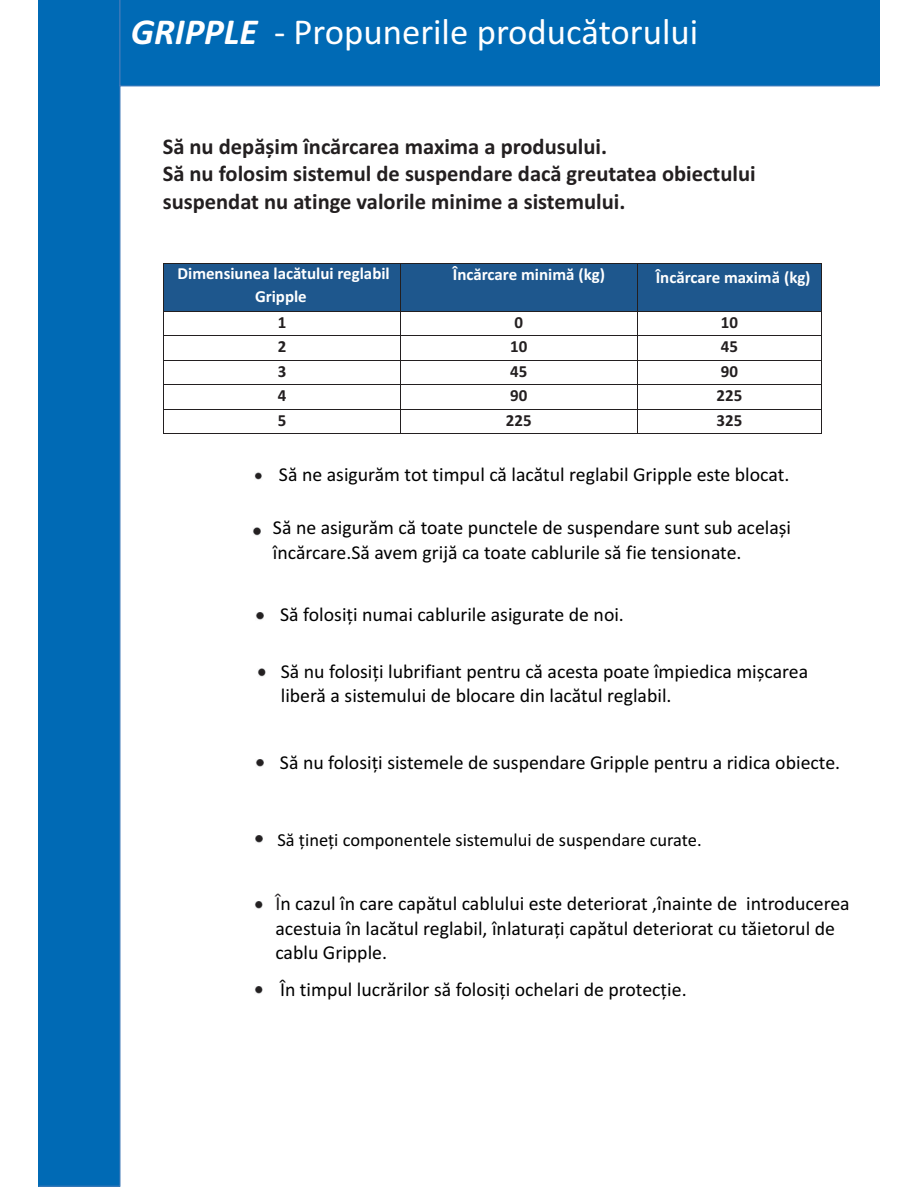
<style>
.page{position:relative;width:918px;height:1188px;background:#fff}
.page>*{position:absolute;margin:0;border:0;box-sizing:border-box;transform-origin:0 0}
.t1{font:36.75px "Calibri";color:#fff}
.t2{font:700 22.5px/27.5px "Calibri";color:#231f20}
.t3{font:19.8px/24.2px "Calibri";color:#000}
.t4{font:18.45px "Calibri";color:#000}
.t5{font:700 16.95px "Calibri";color:#fff}
.t6{font:700 16.95px "Calibri";color:#231f20}
.s1{font-weight:700;font-style:italic}
.s2{color:#231f20}
</style>
<div class="page">
<div style="left:164px;top:264px;width:7px;height:23px;background:#1e578d"></div>
<div style="left:393px;top:264px;width:7px;height:23px;background:#1e578d"></div>
<div style="left:164px;top:287px;width:236px;height:24px;background:#1e578d"></div>
<div style="left:171px;top:264px;width:222px;height:23px;background:#1e578d"></div>
<div style="left:401px;top:264px;width:7px;height:23px;background:#1e578d"></div>
<div style="left:630px;top:264px;width:7px;height:23px;background:#1e578d"></div>
<div style="left:401px;top:287px;width:236px;height:24px;background:#1e578d"></div>
<div style="left:408px;top:264px;width:222px;height:23px;background:#1e578d"></div>
<div style="left:638px;top:264px;width:7px;height:47px;background:#1e578d"></div>
<div style="left:814px;top:264px;width:7px;height:47px;background:#1e578d"></div>
<div style="left:645px;top:264px;width:169px;height:23px;background:#1e578d"></div>
<div style="left:645px;top:287px;width:169px;height:24px;background:#1e578d"></div>
<hr style="left:164px;top:263px;width:236px;height:1px;background:#231f20">
<hr style="left:401px;top:263px;width:236px;height:1px;background:#231f20">
<hr style="left:638px;top:263px;width:183px;height:1px;background:#231f20">
<hr style="left:163px;top:264px;width:1px;height:47px;background:#231f20">
<hr style="left:400px;top:264px;width:1px;height:47px;background:#231f20">
<hr style="left:637px;top:264px;width:1px;height:47px;background:#231f20">
<hr style="left:821px;top:264px;width:1px;height:47px;background:#231f20">
<hr style="left:164px;top:311px;width:236px;height:1px;background:#231f20">
<hr style="left:401px;top:311px;width:236px;height:1px;background:#231f20">
<hr style="left:638px;top:311px;width:183px;height:1px;background:#231f20">
<hr style="left:164px;top:336px;width:236px;height:1px;background:#231f20">
<hr style="left:401px;top:336px;width:236px;height:1px;background:#231f20">
<hr style="left:638px;top:336px;width:183px;height:1px;background:#231f20">
<hr style="left:164px;top:360px;width:236px;height:1px;background:#231f20">
<hr style="left:401px;top:360px;width:236px;height:1px;background:#231f20">
<hr style="left:638px;top:360px;width:183px;height:1px;background:#231f20">
<hr style="left:164px;top:385px;width:236px;height:1px;background:#231f20">
<hr style="left:401px;top:385px;width:236px;height:1px;background:#231f20">
<hr style="left:638px;top:385px;width:183px;height:1px;background:#231f20">
<hr style="left:164px;top:409px;width:236px;height:1px;background:#231f20">
<hr style="left:401px;top:409px;width:236px;height:1px;background:#231f20">
<hr style="left:638px;top:409px;width:183px;height:1px;background:#231f20">
<svg style="left:163px;top:311px;width:1px;height:123px"></svg>
<hr style="left:164px;top:434px;width:236px;height:1px;background:#231f20">
<svg style="left:400px;top:311px;width:1px;height:123px"></svg>
<hr style="left:401px;top:434px;width:236px;height:1px;background:#231f20">
<svg style="left:637px;top:311px;width:1px;height:123px"></svg>
<hr style="left:638px;top:434px;width:183px;height:1px;background:#231f20">
<svg style="left:821px;top:311px;width:1px;height:123px"></svg>
<img style="left:255px;top:472px;width:7px;height:8px">
<img style="left:253px;top:527px;width:8px;height:9px">
<img style="left:256px;top:612px;width:8px;height:8px">
<img style="left:258px;top:668px;width:8px;height:9px">
<img style="left:256px;top:759px;width:8px;height:8px">
<img style="left:255px;top:835px;width:8px;height:8px">
<img style="left:255px;top:901px;width:8px;height:8px">
<img style="left:255px;top:986px;width:8px;height:8px">
<div style="left:38px;top:0;width:83px;height:1187px;background:#006ab5"></div>
<div style="left:120px;top:0;width:759px;height:86px;background:#006ab5"></div>
<hr style="left:120px;top:85px;width:759px;height:1px;background:#457cba">
<hr style="left:119px;top:0;width:2px;height:86px;background:#457cba">
<h1 class="t1" style="left:131px;top:16px;width:569px"><span class="s1">GRIPPLE</span> - Propunerile producătorului</h1>
<p class="t2" style="left:163px;top:134px;width:594px">Să nu depășim încărcarea maxima a produsului.<br>Să nu folosim sistemul de suspendare dacă greutatea obiectului suspendat nu atinge valorile minime a sistemului.</p>
<p class="t5" style="left:178px;top:266px;width:214px">Dimensiunea lacătului reglabil</p>
<p class="t5" style="left:453px;top:267px;width:154px">Încărcare minimă (kg)</p>
<p class="t5" style="left:656px;top:270px;width:156px">Încărcare maximă (kg)</p>
<p class="t6" style="left:278px;top:315px;width:10px">1</p>
<p class="t6" style="left:515px;top:315px;width:10px">0</p>
<p class="t6" style="left:721px;top:315px;width:19px">10</p>
<p class="t6" style="left:278px;top:340px;width:10px">2</p>
<p class="t6" style="left:510px;top:340px;width:19px">10</p>
<p class="t6" style="left:721px;top:340px;width:19px">45</p>
<p class="t6" style="left:278px;top:364px;width:10px">3</p>
<p class="t6" style="left:510px;top:364px;width:19px">45</p>
<p class="t6" style="left:721px;top:364px;width:19px">90</p>
<p class="t6" style="left:278px;top:389px;width:10px">4</p>
<p class="t6" style="left:510px;top:389px;width:19px">90</p>
<p class="t6" style="left:716px;top:389px;width:27px">225</p>
<p class="t6" style="left:278px;top:413px;width:10px">5</p>
<p class="t6" style="left:506px;top:413px;width:27px">225</p>
<p class="t6" style="left:716px;top:413px;width:27px">325</p>
<p class="t5" style="left:255px;top:290px;width:53px">Gripple</p>
<p class="t3" style="left:279px;top:464px;width:512px">Să ne asigurăm tot timpul că lacătul reglabil Gripple este blocat.</p>
<p class="t3" style="left:273px;top:517px;width:520px">Să ne asigurăm că toate punctele de suspendare sunt sub același încărcare.Să avem grijă ca toate cablurile să fie tensionate.</p>
<p class="t3" style="left:280px;top:604px;width:345px">Să folosiți numai cablurile asigurate de noi.</p>
<p class="t3" style="left:281px;top:661px;width:529px">Să nu folosiți lubrifiant pentru că acesta poate împiedica mișcarea liberă a sistemului de blocare din lacătul reglabil.</p>
<p class="t3" style="left:280px;top:752px;width:562px">Să nu folosiți sistemele de suspendare Gripple pentru a ridica obiecte.</p>
<p class="t4" style="left:277px;top:832px;width:426px">Să țineți componentele sistemului de suspendare curate.</p>
<p class="t3" style="left:275px;top:893px;width:576px"><span class="s2">Î</span>n cazul în care capătul cablului este deteriorat ,înainte de introducerea acestuia în lacătul reglabil, înlaturați capătul deteriorat cu tăietorul de cablu Gripple.</p>
<p class="t3" style="left:280px;top:979px;width:408px">În timpul lucrărilor să folosiți ochelari de protecție.</p>
</div>
